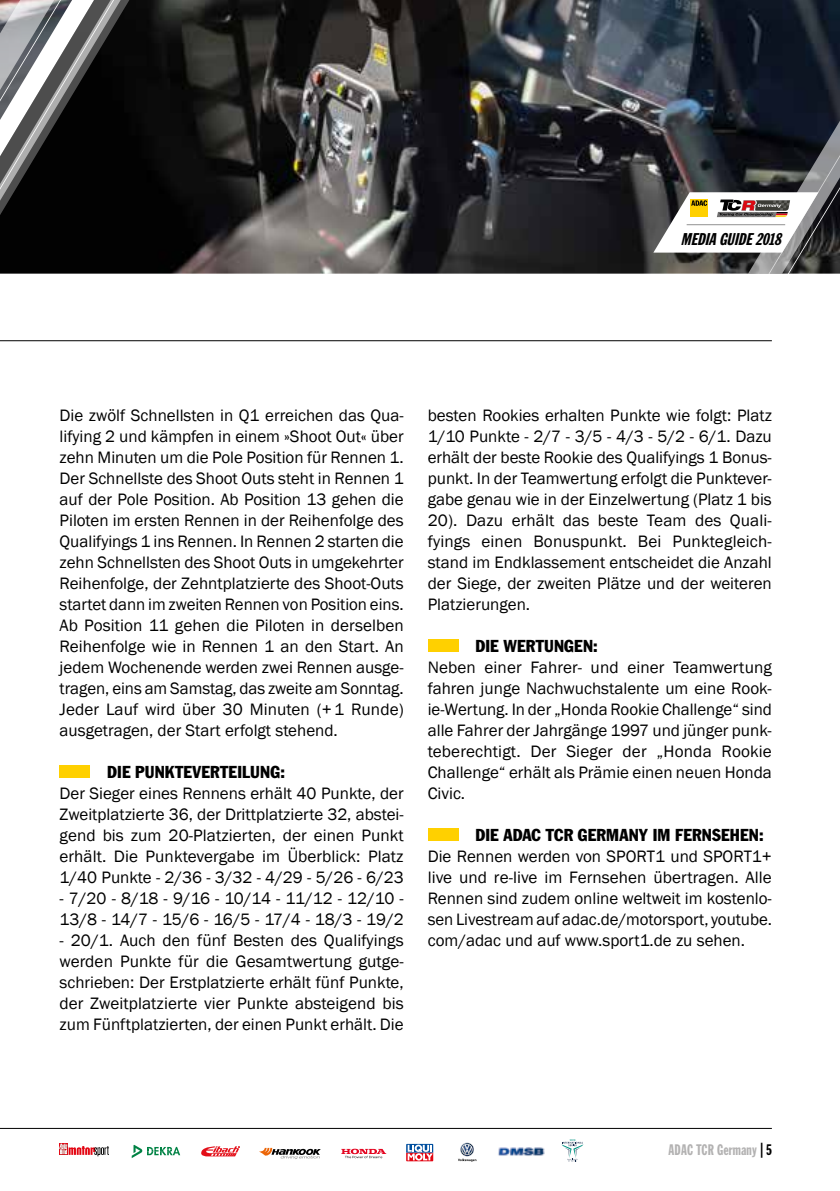
<style>
.page{position:relative;width:840px;height:1191px;background:#fff}
.page>*{position:absolute;margin:0;border:0;box-sizing:border-box;transform-origin:0 0}
.t1{font:17px/21px "Franklin Gothic";color:#000;text-align:justify}
.t2{font:condensed 17px "Franklin Gothic Std";letter-spacing:.01em;color:#000}
.t3{font:italic 16.8px "Franklin Gothic Std Extra Cond";color:#000;scale:1.09 1}
.t4{font:15px "Franklin Gothic Std Extra Cond";letter-spacing:.01em;color:#b3b2b2}
.s1{color:#000}
</style>
<div class="page">
<hr style="left:0;top:1128px;width:771px;height:1px;background:#000">
<svg style="left:561px;top:1139px;width:22px;height:22px"></svg>
<svg style="left:259px;top:1147px;width:61px;height:12px"></svg>
<svg style="left:59px;top:1143px;width:50px;height:13px"></svg>
<svg style="left:132px;top:1144px;width:48px;height:14px"></svg>
<svg style="left:201px;top:1146px;width:38px;height:10px"></svg>
<svg style="left:406px;top:1143px;width:27px;height:18px"></svg>
<svg style="left:341px;top:1148px;width:45px;height:10px"></svg>
<svg style="left:458px;top:1142px;width:18px;height:19px"></svg>
<img style="left:498px;top:1147px;width:47px;height:9px">
<div style="left:60px;top:765px;width:30px;height:13px;background:#ffd000"></div>
<div style="left:427px;top:639px;width:31px;height:13px;background:#ffd000"></div>
<div style="left:427px;top:828px;width:31px;height:13px;background:#ffd000"></div>
<img style="left:352px;top:0;width:301px;height:274px">
<hr style="left:0;top:340px;width:771px;height:1px;background:#000">
<svg style="left:0;top:0;width:352px;height:274px;background:#363534"></svg>
<svg style="left:653px;top:0;width:186px;height:274px;background:#494d53"></svg>
<hr style="left:686px;top:224px;width:98px;height:1px;background:#929292">
<p class="t3" style="left:680px;top:230px;width:97px">MEDIAGUIDE2018</p>
<p class="t1" style="left:60px;top:405px;width:345px">Die zwölf Schnellsten in Q1 erreichen das Qua&shy;lifying 2 und kämpfen in einem »Shoot Out« über zehn Minuten um die Pole Position für Rennen 1.<br>Der Schnellste des Shoot Outs steht in Rennen 1 auf der Pole Position. Ab Position 13 gehen die Piloten im ersten Rennen in der Reihenfolge des Qualifyings 1 ins Rennen. In Rennen 2 starten die zehn Schnellsten des Shoot Outs in umgekehrter Reihenfolge, der Zehntplatzierte des Shoot-Outs startet dann im zweiten Rennen von Position eins.<br>Ab Position 11 gehen die Piloten in derselben Reihenfolge wie in Rennen 1 an den Start. An jedem Wochenende werden zwei Rennen ausge&shy;tragen, eins am Samstag, das zweite am Sonntag.<br>Jeder Lauf wird über 30 Minuten (+1 Runde) ausgetragen, der Start erfolgt stehend.</p>
<p class="t2" style="left:107px;top:761px;width:179px">DIE PUNKTEVERTEILUNG:</p>
<p class="t1" style="left:60px;top:783px;width:345px">Der Sieger eines Rennens erhält 40 Punkte, der Zweitplatzierte 36, der Drittplatzierte 32, abstei&shy;gend bis zum 20-Platzierten, der einen Punkt erhält. Die Punktevergabe im Überblick: Platz 1/40 Punkte - 2/36 - 3/32 - 4/29 - 5/26 - 6/23</p>
<p class="t1" style="left:60px;top:888px;width:345px">- 7/20 - 8/18 - 9/16 - 10/14 - 11/12 - 12/10 -<br>13/8 - 14/7 - 15/6 - 16/5 - 17/4 - 18/3 - 19/2</p>
<p class="t1" style="left:60px;top:930px;width:345px">- 20/1. Auch den fünf Besten des Qualifyings werden Punkte für die Gesamtwertung gutge&shy;schrieben: Der Erstplatzierte erhält fünf Punkte, der Zweitplatzierte vier Punkte absteigend bis zum Fünftplatzierten, der einen Punkt erhält. Die</p>
<p class="t1" style="left:427px;top:405px;width:345px">besten Rookies erhalten Punkte wie folgt: Platz 1/10 Punkte - 2/7 - 3/5 - 4/3 - 5/2 - 6/1. Dazu erhält der beste Rookie des Qualifyings 1 Bonus&shy;punkt. In der Teamwertung erfolgt die Punktever&shy;gabe genau wie in der Einzelwertung (Platz 1 bis 20). Dazu erhält das beste Team des Quali&shy;fyings einen Bonuspunkt. Bei Punktegleich&shy;stand im Endklassement entscheidet die Anzahl der Siege, der zweiten Plätze und der weiteren Platzierungen.</p>
<p class="t2" style="left:475px;top:635px;width:124px">DIE WERTUNGEN:</p>
<p class="t1" style="left:427px;top:657px;width:345px">Neben einer Fahrer- und einer Teamwertung fahren junge Nachwuchstalente um eine Rook&shy;ie-Wertung. In der „Honda Rookie Challenge“ sind alle Fahrer der Jahrgänge 1997 und jünger punk&shy;teberechtigt. Der Sieger der „Honda Rookie Challenge“ erhält als Prämie einen neuen Honda Civic.</p>
<p class="t2" style="left:475px;top:824px;width:289px">DIE ADAC TCR GERMANY IM FERNSEHEN:</p>
<p class="t1" style="left:427px;top:846px;width:345px">Die Rennen werden von SPORT1 und SPORT1+ live und re-live im Fernsehen übertragen. Alle Rennen sind zudem online weltweit im kostenlo&shy;sen Livestream auf adac.de/motorsport, youtube. com/adac und auf www.sport1.de zu sehen.</p>
<p class="t4" style="left:668px;top:1141px;width:105px">ADAC TCR Germany <span class="s1">| 5</span></p>
</div>
